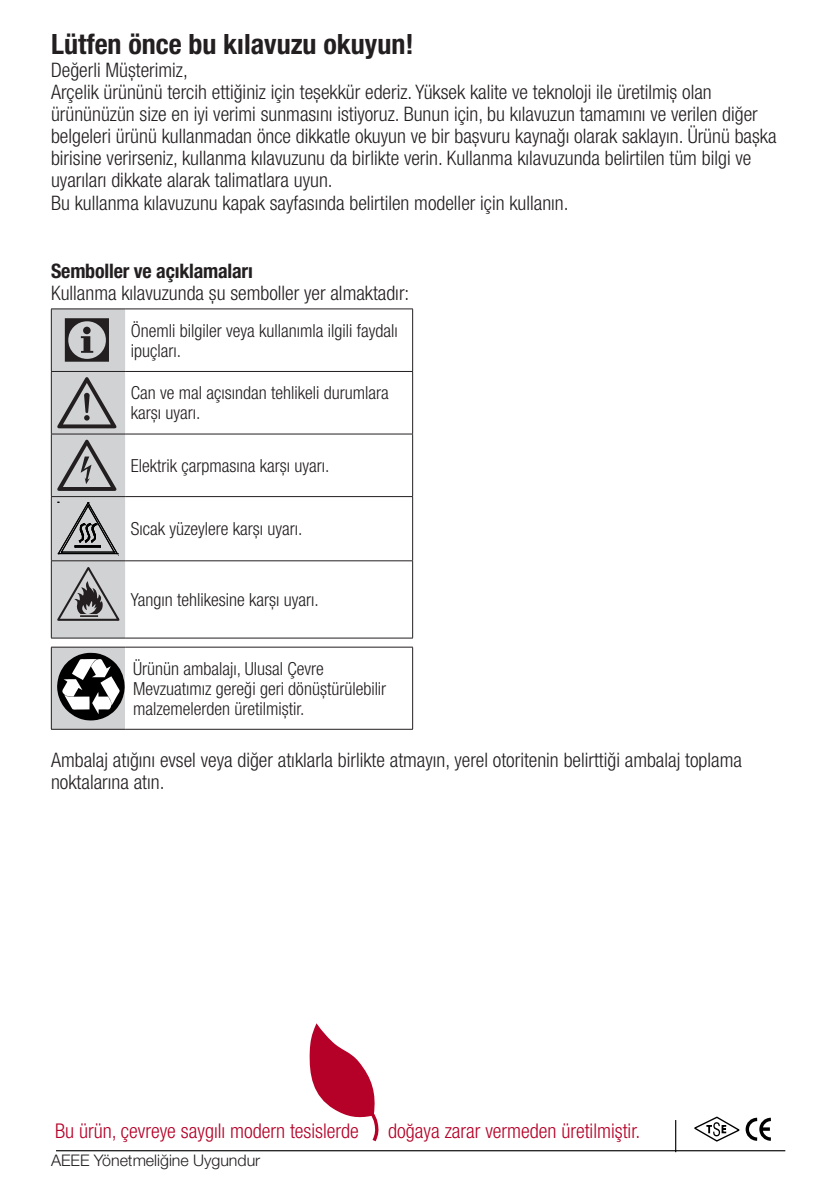
<style>
.page{position:relative;width:840px;height:1191px;background:#fff}
.page>*{position:absolute;margin:0;border:0;box-sizing:border-box;transform-origin:0 0}
.t1{font:64px "ZIWARNUN";color:#231f20}
.t2{font:700 condensed 28px "Helvetica Neue LT Pro";color:#231f20}
.t3{font:300 condensed 20.4px "Helvetica Neue";color:#b50027}
.t4{font:300 condensed 20px/22.2px "Helvetica Neue LT Pro";color:#231f20}
.t5{font:700 condensed 20px "Helvetica Neue LT Pro";letter-spacing:-.01em;color:#231f20}
.t6{font:300 condensed 18px/20px "Helvetica Neue LT Pro";color:#231f20}
.t7{font:300 16px "Helvetica Neue LT Pro";color:#231f20}
</style>
<div class="page">
<hr style="left:51px;top:308px;width:74px;height:1px;background:#231f20">
<hr style="left:125px;top:308px;width:287px;height:1px;background:#231f20">
<hr style="left:412px;top:309px;width:1px;height:62px;background:#231f20">
<hr style="left:125px;top:371px;width:287px;height:1px;background:#231f20">
<hr style="left:412px;top:372px;width:1px;height:62px;background:#231f20">
<hr style="left:412px;top:434px;width:1px;height:62px;background:#231f20">
<hr style="left:125px;top:496px;width:287px;height:1px;background:#231f20">
<hr style="left:412px;top:497px;width:1px;height:63px;background:#231f20">
<hr style="left:125px;top:560px;width:287px;height:1px;background:#231f20">
<hr style="left:412px;top:561px;width:1px;height:77px;background:#231f20">
<hr style="left:125px;top:434px;width:287px;height:1px;background:#231f20">
<hr style="left:51px;top:638px;width:74px;height:1px;background:#231f20">
<hr style="left:125px;top:638px;width:287px;height:1px;background:#231f20">
<svg style="left:51px;top:309px;width:74px;height:329px;background:#bebfc0"></svg>
<div style="left:51px;top:647px;width:74px;height:82px;background:#d1d2d4"></div>
<hr style="left:51px;top:729px;width:74px;height:1px;background:#231f20">
<hr style="left:125px;top:729px;width:287px;height:1px;background:#231f20">
<hr style="left:51px;top:647px;width:74px;height:1px;background:#231f20">
<hr style="left:51px;top:647px;width:1px;height:82px;background:#231f20">
<hr style="left:125px;top:647px;width:287px;height:1px;background:#231f20">
<hr style="left:412px;top:647px;width:1px;height:82px;background:#231f20">
<svg style="left:57px;top:653px;width:68px;height:68px"></svg>
<hr style="left:56px;top:1150px;width:728px;height:1px;background:#000">
<svg style="left:694px;top:1116px;width:77px;height:26px"></svg>
<hr style="left:674px;top:1120px;width:2px;height:32px;background:#000">
<svg style="left:309px;top:1023px;width:70px;height:119px"></svg>
<h2 class="t2" style="left:51px;top:27px;width:364px">Lütfen önce bu kılavuzu okuyun!</h2>
<p class="t4" style="left:51px;top:58px;width:726px">Değerli Müşterimiz,<br>Arçelik ürününü tercih ettiğiniz için teşekkür ederiz. Yüksek kalite ve teknoloji ile üretilmiş olan ürününüzün size en iyi verimi sunmasını istiyoruz. Bunun için, bu kılavuzun tamamını ve verilen diğer belgeleri ürünü kullanmadan önce dikkatle okuyun ve bir başvuru kaynağı olarak saklayın. Ürünü başka birisine verirseniz, kullanma kılavuzunu da birlikte verin. Kullanma kılavuzunda belirtilen tüm bilgi ve uyarıları dikkate alarak talimatlara uyun.<br>Bu kullanma kılavuzunu kapak sayfasında belirtilen modeller için kullanın.</p>
<p class="t5" style="left:51px;top:258px;width:203px">Semboller ve açıklamaları</p>
<p class="t4" style="left:51px;top:282px;width:359px">Kullanma kılavuzunda şu semboller yer almaktadır:</p>
<h1 class="t1" style="left:61px;top:306px;width:56px">C</h1>
<p class="t6" style="left:131px;top:320px;width:268px">Önemli bilgiler veya kullanımla ilgili faydalı ipuçları.</p>
<h1 class="t1" style="left:57px;top:369px;width:63px">A</h1>
<p class="t6" style="left:131px;top:383px;width:259px">Can ve mal açısından tehlikeli durumlara karşı uyarı.</p>
<h1 class="t1" style="left:57px;top:431px;width:63px">B</h1>
<p class="t6" style="left:131px;top:455px;width:200px">Elektrik çarpmasına karşı uyarı.</p>
<p class="t6" style="left:131px;top:518px;width:173px">Sıcak yüzeylere karşı uyarı.</p>
<p class="t6" style="left:131px;top:589px;width:189px">Yangın tehlikesine karşı uyarı.</p>
<p class="t6" style="left:133px;top:658px;width:254px">Ürünün ambalajı, Ulusal Çevre<br>Mevzuatımız gereği geri dönüştürülebilir malzemelerden üretilmiştir.</p>
<p class="t4" style="left:51px;top:748px;width:692px">Ambalaj atığını evsel veya diğer atıklarla birlikte atmayın, yerel otoritenin belirttiği ambalaj toplama noktalarına atın.</p>
<p class="t3" style="left:55px;top:1119px;width:305px">Bu ürün, çevreye sayg›l› modern tesislerde</p>
<p class="t3" style="left:388px;top:1119px;width:253px">do€aya zarar vermeden üretilmifltir.</p>
<p class="t7" style="left:51px;top:1150px;width:211px">AEEE Yönetmeliğine Uygundur</p>
</div>
